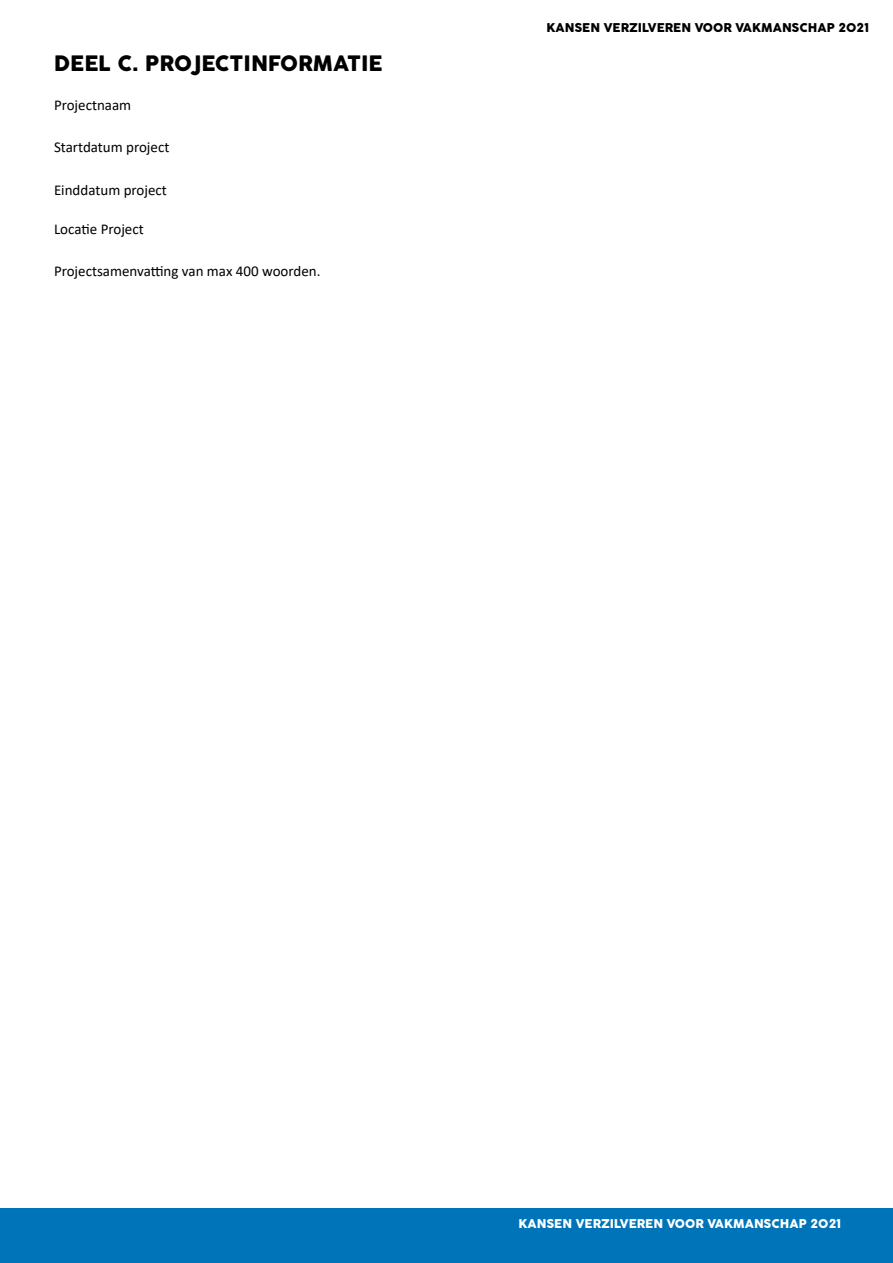
<style>
.page{position:relative;width:893px;height:1263px;background:#fff}
.page>*{position:absolute;margin:0;border:0;box-sizing:border-box;transform-origin:0 0}
.t1{font:21px "Cocogoose Pro";color:#000}
.t2{font:15px "Calibri";color:#000}
.t3{font:12px "Cocogoose Pro";color:#000}
.t4{font:12px "Cocogoose Pro";color:#fff}
</style>
<div class="page">
<div style="left:0;top:1209px;width:893px;height:54px;background:#0074b8"></div>
<p class="t1" style="left:54px;top:49px;width:330px">DEEL C. PROJECTINFORMATIE</p>
<p class="t2" style="left:54px;top:95px;width:79px">Projectnaam</p>
<p class="t2" style="left:54px;top:137px;width:117px">Startdatum project</p>
<p class="t2" style="left:54px;top:180px;width:114px">Einddatum project</p>
<p class="t2" style="left:54px;top:219px;width:91px">Locatie Project</p>
<p class="t2" style="left:54px;top:260px;width:268px">Projectsamenvatting van max 400 woorden.</p>
<p class="t3" style="left:546px;top:19px;width:324px">KANSEN VERZILVEREN VOOR VAKMANSCHAP 2021</p>
<p class="t4" style="left:518px;top:1216px;width:324px">KANSEN VERZILVEREN VOOR VAKMANSCHAP 2021</p>
</div>
